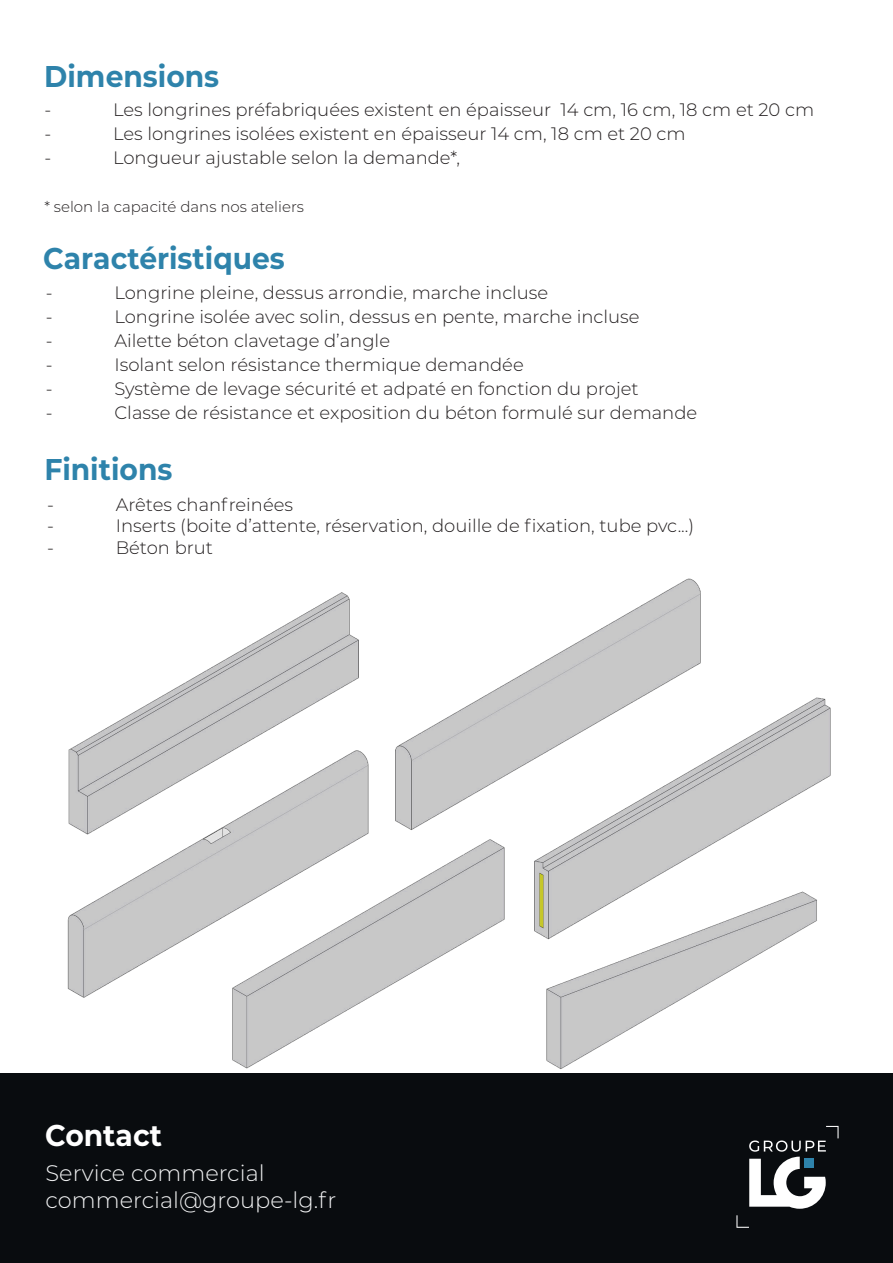
<style>
.page{position:relative;width:893px;height:1263px;background:#fff}
.page>*{position:absolute;margin:0;border:0;box-sizing:border-box;transform-origin:0 0}
.t1{font:700 30px "Montserrat";color:#2e83ab;scale:.94 1}
.t2{font:700 30px "Montserrat";color:#fff;scale:.94 1}
.t3{font:300 22.5px/27px "Montserrat";color:#f2f3f4}
.t4{font:300 18px "Montserrat";color:#231f20}
.t5{font:300 15px "Montserrat";color:#231f20}
</style>
<div class="page">
<div style="left:0;top:1074px;width:893px;height:189px;background:#090c0f"></div>
<svg style="left:749px;top:1126px;width:89px;height:83px"></svg>
<svg style="left:736px;top:1215px;width:13px;height:13px"></svg>
<img style="left:70px;top:592px;width:289px;height:157px">
<img style="left:546px;top:940px;width:238px;height:129px">
<img style="left:67px;top:749px;width:302px;height:249px">
<img style="left:395px;top:578px;width:306px;height:252px">
<img style="left:231px;top:837px;width:274px;height:231px">
<img style="left:531px;top:693px;width:300px;height:247px">
<h1 class="t1" style="left:44px;top:63px;width:188px">Dimensions</h1>
<p class="t4" style="left:44px;top:102px;width:8px">-</p>
<p class="t4" style="left:113px;top:102px;width:703px">Les longrines préfabriquées existent en épaisseur 14 cm, 16 cm, 18 cm et 20 cm</p>
<p class="t4" style="left:44px;top:126px;width:8px">-</p>
<p class="t4" style="left:113px;top:126px;width:574px">Les longrines isolées existent en épaisseur 14 cm, 18 cm et 20 cm</p>
<p class="t4" style="left:44px;top:150px;width:8px">-</p>
<p class="t4" style="left:113px;top:150px;width:349px">Longueur ajustable selon la demande*,</p>
<p class="t5" style="left:44px;top:200px;width:261px">* selon la capacité dans nos ateliers</p>
<h1 class="t1" style="left:43px;top:245px;width:259px">Caractéristiques</h1>
<p class="t4" style="left:46px;top:286px;width:8px">-</p>
<p class="t4" style="left:114px;top:286px;width:435px">Longrine pleine, dessus arrondie, marche incluse</p>
<p class="t4" style="left:46px;top:310px;width:8px">-</p>
<p class="t4" style="left:114px;top:310px;width:526px">Longrine isolée avec solin, dessus en pente, marche incluse</p>
<p class="t4" style="left:46px;top:334px;width:8px">-</p>
<p class="t4" style="left:114px;top:334px;width:277px">Ailette béton clavetage d’angle</p>
<p class="t4" style="left:46px;top:358px;width:8px">-</p>
<p class="t4" style="left:114px;top:358px;width:411px">Isolant selon résistance thermique demandée</p>
<p class="t4" style="left:46px;top:382px;width:8px">-</p>
<p class="t4" style="left:114px;top:382px;width:526px">Système de levage sécurité et adpaté en fonction du projet</p>
<p class="t4" style="left:46px;top:406px;width:8px">-</p>
<p class="t4" style="left:114px;top:406px;width:584px">Classe de résistance et exposition du béton formulé sur demande</p>
<h1 class="t1" style="left:45px;top:456px;width:137px">Finitions</h1>
<p class="t4" style="left:47px;top:497px;width:8px">-</p>
<p class="t4" style="left:116px;top:497px;width:179px">Arêtes chanfreinées</p>
<p class="t4" style="left:47px;top:519px;width:8px">-</p>
<p class="t4" style="left:116px;top:519px;width:580px">Inserts (boite d’attente, réservation, douille de fixation, tube pvc...)</p>
<p class="t4" style="left:47px;top:540px;width:8px">-</p>
<p class="t4" style="left:116px;top:540px;width:99px">Béton brut</p>
<h1 class="t2" style="left:45px;top:1122px;width:126px">Contact</h1>
<p class="t3" style="left:46px;top:1161px;width:292px">Service commercial commercial@groupe-lg.fr</p>
</div>
